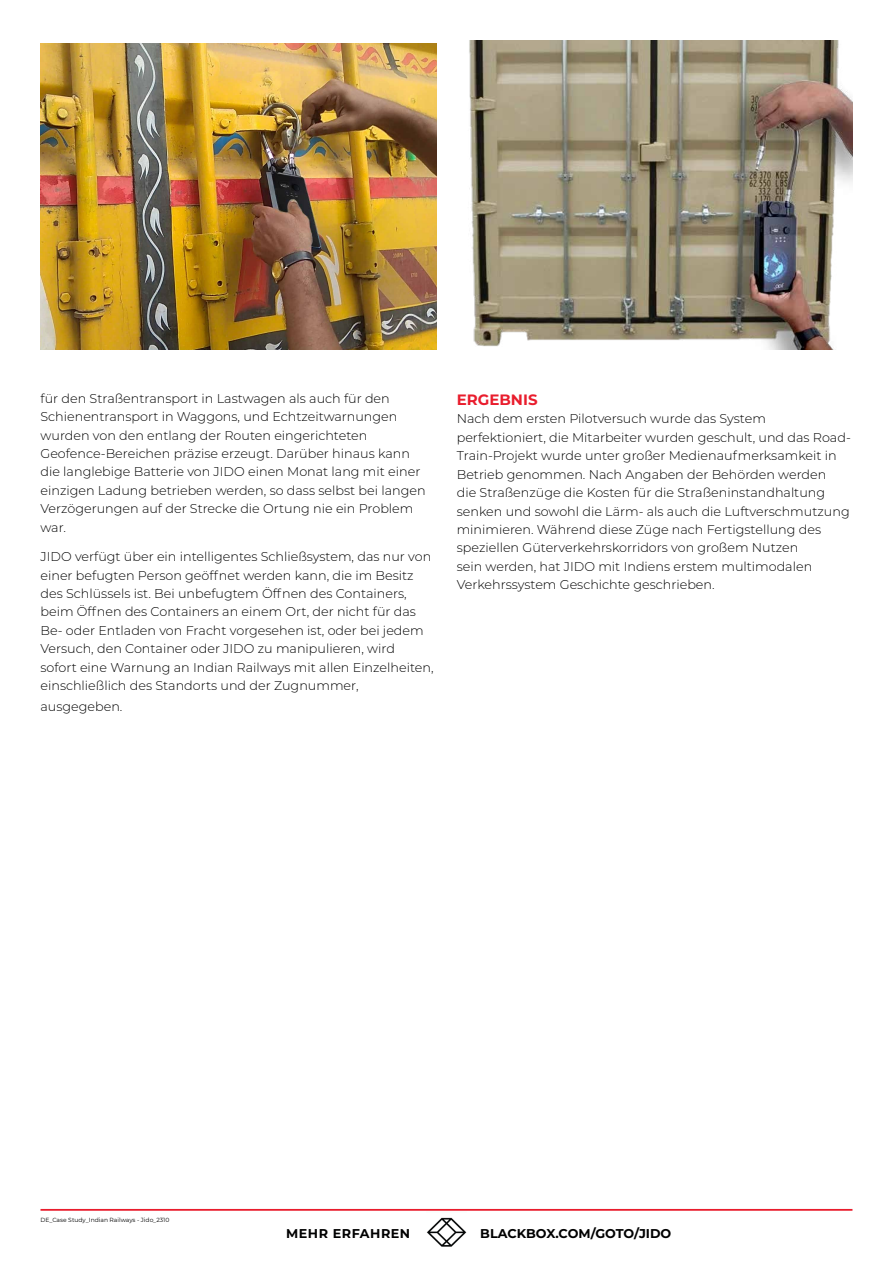
<style>
.page{position:relative;width:893px;height:1263px;background:#fff}
.page>*{position:absolute;margin:0;border:0;box-sizing:border-box;transform-origin:0 0}
.t1{font:700 15px "Montserrat";color:#e91d2d}
.t2{font:300 12.75px/18.5px "Montserrat";color:#000}
.t3{font:700 12.75px "Montserrat";color:#000}
.t4{font:700 12.75px "Montserrat";letter-spacing:.04em;color:#000101}
.t5{font:6px "Montserrat";color:#000}
</style>
<div class="page">
<hr style="left:40px;top:1209px;width:812px;height:2px;background:#e91d2d">
<img style="left:427px;top:1217px;width:40px;height:30px">
<img style="left:40px;top:44px;width:396px;height:305px">
<img style="left:469px;top:40px;width:383px;height:309px">
<p class="t2" style="left:40px;top:388px;width:387px">für den Straßentransport in Lastwagen als auch für den Schienentransport in Waggons, und Echtzeitwarnungen wurden von den entlang der Routen eingerichteten Geofence-Bereichen präzise erzeugt. Darüber hinaus kann die langlebige Batterie von JIDO einen Monat lang mit einer einzigen Ladung betrieben werden, so dass selbst bei langen Verzögerungen auf der Strecke die Ortung nie ein Problem war.</p>
<p class="t2" style="left:40px;top:547px;width:395px">JIDO verfügt über ein intelligentes Schließsystem, das nur von einer befugten Person geöffnet werden kann, die im Besitz des Schlüssels ist. Bei unbefugtem Öffnen des Containers, beim Öffnen des Containers an einem Ort, der nicht für das Be- oder Entladen von Fracht vorgesehen ist, oder bei jedem Versuch, den Container oder JIDO zu manipulieren, wird sofort eine Warnung an Indian Railways mit allen Einzelheiten, einschließlich des Standorts und der Zugnummer,</p>
<p class="t2" style="left:40px;top:697px;width:84px">ausgegeben.</p>
<p class="t1" style="left:457px;top:389px;width:82px">ERGEBNIS</p>
<p class="t2" style="left:457px;top:409px;width:396px">Nach dem ersten Pilotversuch wurde das System perfektioniert, die Mitarbeiter wurden geschult, und das Road-Train-Projekt wurde unter großer Medienaufmerksamkeit in Betrieb genommen. Nach Angaben der Behörden werden<br>die Straßenzüge die Kosten für die Straßeninstandhaltung senken und sowohl die Lärm- als auch die Luftverschmutzung minimieren. Während diese Züge nach Fertigstellung des speziellen Güterverkehrskorridors von großem Nutzen<br>sein werden, hat JIDO mit Indiens erstem multimodalen Verkehrssystem Geschichte geschrieben.</p>
<p class="t5" style="left:40px;top:1216px;width:130px">DE_Case Study_Indian Railways - Jido_2310</p>
<p class="t4" style="left:286px;top:1224px;width:126px">MEHR ERFAHREN</p>
<p class="t3" style="left:480px;top:1224px;width:193px">BLACKBOX.COM/GOTO/JIDO</p>
</div>
